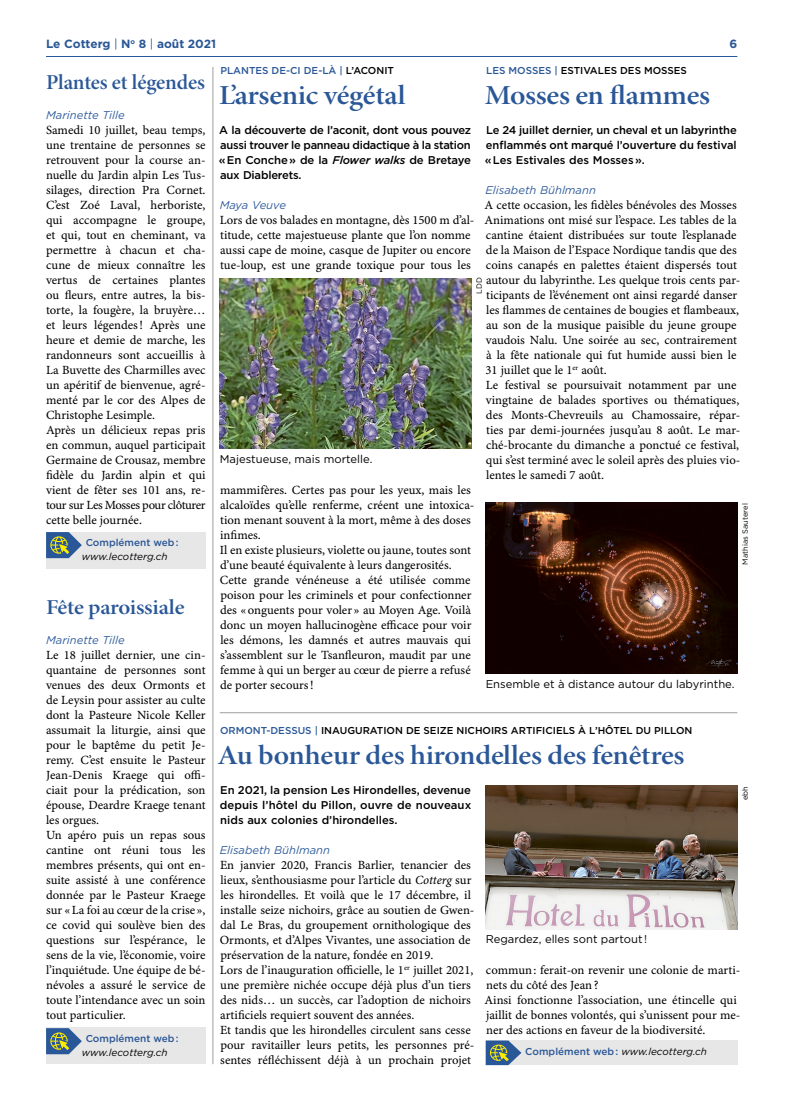
<style>
.page{position:relative;width:787px;height:1106px;background:#fff}
.page>*{position:absolute;margin:0;border:0;box-sizing:border-box;transform-origin:0 0}
.t1{font:27.5px "Minion Pro Semibold Subh";letter-spacing:-.01em;color:#2a5797;scale:1.1 1}
.t2{font:21.25px "Minion Pro Semibold Subh";letter-spacing:-.01em;color:#2a5797}
.t3{font:21.25px "Minion Pro Semibold Subh";letter-spacing:-.01em;color:#2a5797;scale:1.1 1}
.t4{font:12.5px/15px "Minion Pro Capt";color:#000}
.t5{font:700 11.88px "Gotham";color:#2a5797}
.t6{font:500 11.25px/15px "Gotham";color:#000;text-align:justify}
.t7{font:11.25px "Gotham";color:#000}
.t8{font:italic 11.25px "Gotham";color:#315d9d}
.t9{font:italic 11.25px "Gotham";letter-spacing:-.02em;color:#315d9d}
.t10{font:500 10px "Gotham";color:#000}
.t11{font:italic 10px "Gotham";color:#000}
.t12{font:500 10px "Gotham";color:#2a5797}
.t13{font:7.5px "Gotham";color:#000}
.s1{font-weight:400}
.s2{color:#000}
.s3{font-style:italic}
.s4{color:#2a5797}
.s5{font-family:"Minion Pro It Capt"}
.s6{font-weight:500;font-style:normal;color:#2a5797}
</style>
<div class="page">
<hr style="left:46px;top:56px;width:691px;height:1px;background:#2a5797">
<img style="left:220px;top:278px;width:251px;height:171px">
<hr style="left:213px;top:67px;width:1px;height:997px;background:#9e9e9b">
<img style="left:485px;top:502px;width:252px;height:171px">
<div style="left:46px;top:1027px;width:160px;height:37px;background:#e7e7e7"></div>
<hr style="left:220px;top:712px;width:517px;height:1px;background:#9e9e9b">
<img style="left:485px;top:786px;width:252px;height:143px">
<div style="left:46px;top:532px;width:160px;height:37px;background:#e7e7e7"></div>
<div style="left:485px;top:1040px;width:252px;height:25px;background:#e7e7e7"></div>
<svg style="left:485px;top:1040px;width:36px;height:25px"></svg>
<svg style="left:46px;top:532px;width:36px;height:26px"></svg>
<svg style="left:46px;top:1028px;width:36px;height:26px"></svg>
<p class="t5" style="left:46px;top:37px;width:172px">Le Cotterg <span class="s1">|</span> N<sup>o</sup> 8 <span class="s1">|</span> août 2021</p>
<p class="t5" style="left:729px;top:37px;width:9px">6</p>
<h2 class="t2" style="left:46px;top:69px;width:160px">Plantes et légendes</h2>
<p class="t8" style="left:46px;top:108px;width:80px">Marinette Tille</p>
<p class="t4" style="left:46px;top:123px;width:161px">Samedi 10 juillet, beau temps, une trentaine de personnes se retrouvent pour la course an&shy;nuelle du Jardin alpin Les Tus&shy;silages, direction Pra Cornet.<br>C’est Zoé Laval, herboriste, qui accompagne le groupe, et qui, tout en cheminant, va permettre à chacun et cha&shy;cune de mieux connaître les vertus de certaines plantes ou fleurs, entre autres, la bis&shy;torte, la fougère, la bruyère… et leurs légendes! Après une heure et demie de marche, les randonneurs sont accueillis à<br>La Buvette des Charmilles avec un apéritif de bienvenue, agré&shy;menté par le cor des Alpes de<br>Christophe Lesimple.<br>Après un délicieux repas pris en commun, auquel participait<br>Germaine de Crousaz, membre fidèle du Jardin alpin et qui vient de fêter ses 101 ans, re&shy;tour sur Les Mosses pour clôturer cette belle journée.</p>
<p class="t12" style="left:220px;top:64px;width:175px">PLANTES DE-CI DE-LÀ | <span class="s2">L’ACONIT</span></p>
<h1 class="t1" style="left:219px;top:78px;width:171px">L’arsenic végétal</h1>
<p class="t6" style="left:219px;top:122px;width:254px">A la découverte de l’aconit, dont vous pouvez aussi trouver le panneau didactique à la station « En Conche » de la <span class="s3">Flower walks</span> de Bretaye aux Diablerets.</p>
<p class="t9" style="left:220px;top:199px;width:68px">Maya Veuve</p>
<p class="t4" style="left:220px;top:213px;width:256px">Lors de vos balades en montagne, dès 1500 m d’al&shy;titude, cette majestueuse plante que l’on nomme aussi cape de moine, casque de Jupiter ou encore tue-loup, est une grande toxique pour tous les</p>
<p class="t10" style="left:486px;top:64px;width:202px"><span class="s4">LES MOSSES |</span> ESTIVALES DES MOSSES</p>
<h1 class="t1" style="left:485px;top:78px;width:206px">Mosses en flammes</h1>
<p class="t6" style="left:484px;top:122px;width:253px">Le 24 juillet dernier, un cheval et un labyrinthe enflammés ont marqué l’ouverture du festival « Les Estivales des Mosses ».</p>
<p class="t8" style="left:485px;top:184px;width:112px">Elisabeth Bühlmann</p>
<p class="t4" style="left:484px;top:198px;width:257px">A cette occasion, les fidèles bénévoles des Mosses Animations ont misé sur l’espace. Les tables de la cantine étaient distribuées sur toute l’esplanade de la Maison de l’Espace Nordique tandis que des coins canapés en palettes étaient dispersés tout autour du labyrinthe. Les quelque trois cents par&shy;ticipants de l’événement ont ainsi regardé danser les flammes de centaines de bougies et flambeaux, au son de la musique paisible du jeune groupe vaudois Nalu. Une soirée au sec, contrairement à la fête nationale qui fut humide aussi bien le 31 juillet que le 1<sup>er</sup> août.<br>Le festival se poursuivait notamment par une vingtaine de balades sportives ou thématiques, des Monts-Chevreuils au Chamossaire, répar&shy;ties par demi-journées jusqu’au 8 août. Le mar&shy;ché-brocante du dimanche a ponctué ce festival, qui s’est terminé avec le soleil après des pluies vio&shy;lentes le samedi 7 août.</p>
<p class="t13" style="left:475px;top:293px;width:18px;rotate:-90deg">LDD</p>
<p class="t7" style="left:220px;top:452px;width:154px">Majestueuse, mais mortelle.</p>
<p class="t4" style="left:220px;top:483px;width:256px">mammifères. Certes pas pour les yeux, mais les alcaloïdes qu’elle renferme, créent une intoxica&shy;tion menant souvent à la mort, même à des doses infimes.<br>Il en existe plusieurs, violette ou jaune, toutes sont d’une beauté équivalente à leurs dangerosités.<br>Cette grande vénéneuse a été utilisée comme poison pour les criminels et pour confectionner des «onguents pour voler » au Moyen Age. Voilà donc un moyen hallucinogène efficace pour voir les démons, les damnés et autres mauvais qui s’assemblent sur le Tsanfleuron, maudit par une femme à qui un berger au cœur de pierre a refusé de porter secours!</p>
<p class="t13" style="left:741px;top:564px;width:63px;rotate:-90deg">Mathias Sauterel</p>
<p class="t12" style="left:86px;top:536px;width:95px">Complément web :</p>
<p class="t11" style="left:82px;top:551px;width:87px">www.lecotterg.ch</p>
<h2 class="t3" style="left:46px;top:594px;width:127px">Fête paroissiale</h2>
<p class="t8" style="left:46px;top:633px;width:80px">Marinette Tille</p>
<p class="t4" style="left:46px;top:648px;width:161px">Le 18 juillet dernier, une cin&shy;quantaine de personnes sont venues des deux Ormonts et de Leysin pour assister au culte dont la Pasteure Nicole Keller assumait la liturgie, ainsi que pour le baptême du petit Je&shy;remy. C’est ensuite le Pasteur<br>Jean-Denis Kraege qui offi&shy;ciait pour la prédication, son épouse, Deardre Kraege tenant les orgues.<br>Un apéro puis un repas sous cantine ont réuni tous les membres présents, qui ont en&shy;suite assisté à une conférence donnée par le Pasteur Kraege sur «La foi au cœur de la crise », ce covid qui soulève bien des questions sur l’espérance, le sens de la vie, l’économie, voire l’inquiétude. Une équipe de bé&shy;névoles a assuré le service de toute l’intendance avec un soin tout particulier.</p>
<p class="t12" style="left:86px;top:1031px;width:95px">Complément web :</p>
<p class="t11" style="left:82px;top:1046px;width:87px">www.lecotterg.ch</p>
<p class="t7" style="left:485px;top:677px;width:250px">Ensemble et à distance autour du labyrinthe.</p>
<p class="t10" style="left:220px;top:724px;width:474px"><span class="s4">ORMONT-DESSUS |</span> INAUGURATION DE SEIZE NICHOIRS ARTIFICIELS À L’HÔTEL DU PILLON</p>
<h1 class="t1" style="left:217px;top:738px;width:426px">Au bonheur des hirondelles des fenêtres</h1>
<p class="t6" style="left:220px;top:782px;width:253px">En 2021, la pension Les Hirondelles, devenue depuis l’hôtel du Pillon, ouvre de nouveaux nids aux colonies d’hirondelles.</p>
<p class="t8" style="left:220px;top:844px;width:112px">Elisabeth Bühlmann</p>
<p class="t4" style="left:220px;top:858px;width:256px">En janvier 2020, Francis Barlier, tenancier des lieux, s’enthousiasme pour l’article du <span class="s5">Cotterg</span> sur les hirondelles. Et voilà que le 17 décembre, il installe seize nichoirs, grâce au soutien de Gwen&shy;dal Le Bras, du groupement ornithologique des Ormonts, et d’Alpes Vivantes, une association de préservation de la nature, fondée en 2019.<br>Lors de l’inauguration officielle, le 1<sup>er</sup> juillet 2021, une première nichée occupe déjà plus d’un tiers des nids… un succès, car l’adoption de nichoirs artificiels requiert souvent des années.<br>Et tandis que les hirondelles circulent sans cesse pour ravitailler leurs petits, les personnes pré&shy;sentes réfléchissent déjà à un prochain projet</p>
<p class="t13" style="left:741px;top:800px;width:16px;rotate:-90deg">ebh</p>
<p class="t7" style="left:485px;top:933px;width:163px">Regardez, elles sont partout !</p>
<p class="t4" style="left:484px;top:963px;width:257px">commun: ferait-on revenir une colonie de marti&shy;nets du côté des Jean?<br>Ainsi fonctionne l’association, une étincelle qui jaillit de bonnes volontés, qui s’unissent pour me&shy;ner des actions en faveur de la biodiversité.</p>
<p class="t11" style="left:525px;top:1046px;width:183px"><span class="s6">Complément web :</span> www.lecotterg.ch</p>
</div>
